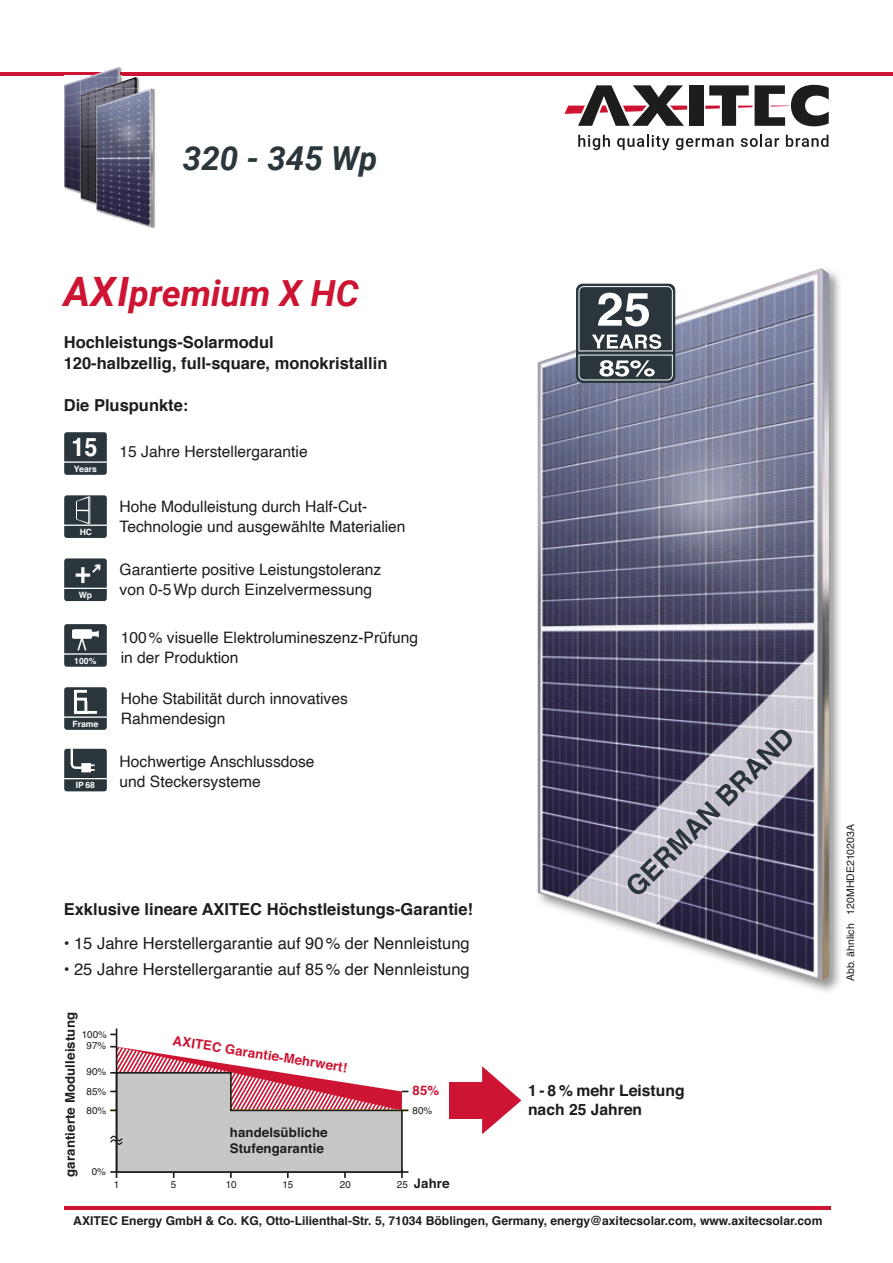
<style>
.page{position:relative;width:893px;height:1263px;background:#fff}
.page>*{position:absolute;margin:0;border:0;box-sizing:border-box;transform-origin:0 0}
.t1{font:italic 700 36px "Roboto";color:#cd1432}
.t2{font:italic 700 33px "Roboto";color:#2a363b}
.t3{font:700 25.65px "Helvetica";color:#fff;scale:.91 1}
.t4{font:700 16.5px/21px "Helvetica";color:#1d1d1b}
.t5{font:16.5px "Helvetica";color:#1d1d1b}
.t6{font:15.75px/20.2px "Helvetica";color:#1d1d1b}
.t7{font:700 15.6px/18.8px "Helvetica";color:#1d1d1b}
.t8{font:700 13.2px/15.9px "Helvetica";letter-spacing:.01em;color:#1d1d1b}
.t9{font:700 13.2px "Helvetica";color:#cd1432}
.t10{font:700 12.15px "Helvetica";color:#1d1d1b}
.t11{font:10.5px "Helvetica";color:#1d1d1b}
.t12{font:9.9px/19.4px "Helvetica";color:#1d1d1b;text-align:center}
.t13{font:700 8.7px "Helvetica";color:#fff}
.s1{font-size:40.5px}
.s2{font-weight:400;font-size:9.9px}
</style>
<div class="page">
<hr style="left:64px;top:1207px;width:767px;height:3px;background:#cd1432">
<svg style="left:110px;top:1033px;width:6px;height:2px"></svg>
<hr style="left:116px;top:1028px;width:1px;height:150px;background:#1d1d1b">
<svg style="left:110px;top:1045px;width:298px;height:133px"></svg>
<svg style="left:482px;top:1066px;width:39px;height:68px"></svg>
<div style="left:449px;top:1082px;width:47px;height:36px;background:#cd1432"></div>
<hr style="left:0;top:72px;width:893px;height:3px;background:#cd1432">
<img style="left:794px;top:270px;width:46px;height:722px">
<img style="left:537px;top:268px;width:292px;height:714px">
<img style="left:640px;top:730px;width:152px;height:152px">
<div style="left:576px;top:284px;width:99px;height:99px;border:1px solid #2a363b;border-radius:6px"></div>
<svg style="left:578px;top:286px;width:95px;height:95px"></svg>
<div style="left:689px;top:85px;width:14px;height:41px;background:#1d1d1b"></div>
<svg style="left:564px;top:85px;width:123px;height:41px"></svg>
<svg style="left:705px;top:85px;width:124px;height:41px"></svg>
<svg style="left:578px;top:135px;width:32px;height:15px"></svg>
<svg style="left:617px;top:135px;width:52px;height:15px"></svg>
<svg style="left:676px;top:138px;width:57px;height:12px"></svg>
<svg style="left:741px;top:135px;width:38px;height:12px"></svg>
<svg style="left:786px;top:135px;width:42px;height:12px"></svg>
<img style="left:64px;top:67px;width:56px;height:125px">
<img style="left:81px;top:77px;width:56px;height:126px">
<img style="left:148px;top:89px;width:7px;height:140px">
<img style="left:96px;top:88px;width:57px;height:139px">
<svg style="left:64px;top:432px;width:43px;height:43px;background:#344045"></svg>
<svg style="left:64px;top:558px;width:43px;height:43px;background:#434d52"></svg>
<svg style="left:64px;top:624px;width:43px;height:43px;background:#525c60"></svg>
<svg style="left:64px;top:495px;width:43px;height:43px;background:#404b4f"></svg>
<svg style="left:64px;top:687px;width:43px;height:43px;background:#555e62"></svg>
<div style="left:87px;top:689px;width:15px;height:11px;background:#2a363b"></div>
<div style="left:97px;top:698px;width:8px;height:17px;background:#2a363b"></div>
<svg style="left:64px;top:749px;width:43px;height:42px;background:#465055"></svg>
<h2 class="t2" style="left:183px;top:136px;width:196px">320 - 345 Wp</h2>
<h1 class="t1" style="left:64px;top:268px;width:296px"><span class="s1">AXI</span>premium X HC</h1>
<p class="t4" style="left:64px;top:332px;width:325px">Hochleistungs-Solarmodul<br>120-halbzellig, full-square, monokristallin</p>
<p class="t4" style="left:64px;top:395px;width:126px">Die Pluspunkte:</p>
<h3 class="t3" style="left:72px;top:426px;width:30px">15</h3>
<p class="t13" style="left:74px;top:462px;width:25px">Years</p>
<p class="t13" style="left:80px;top:525px;width:14px">HC</p>
<p class="t13" style="left:79px;top:588px;width:15px">Wp</p>
<p class="t13" style="left:74px;top:653px;width:24px">100%</p>
<p class="t13" style="left:72px;top:717px;width:27px">Frame</p>
<p class="t13" style="left:76px;top:778px;width:21px">IP 68</p>
<p class="t6" style="left:120px;top:442px;width:190px">15 Jahre Herstellergarantie</p>
<p class="t6" style="left:120px;top:497px;width:287px">Hohe Modulleistung durch Half-Cut-<br>Technologie und ausgewählte Materialien</p>
<p class="t6" style="left:120px;top:559px;width:263px">Garantierte positive Leistungstoleranz von 0-5 Wp durch Einzelvermessung</p>
<p class="t6" style="left:121px;top:628px;width:299px">100 % visuelle Elektrolumineszenz-Prüfung in der Produktion</p>
<p class="t6" style="left:121px;top:689px;width:229px">Hohe Stabilität durch innovatives<br>Rahmendesign</p>
<p class="t6" style="left:120px;top:752px;width:196px">Hochwertige Anschlussdose und Steckersysteme</p>
<p class="t4" style="left:64px;top:899px;width:411px">Exklusive lineare AXITEC Höchstleistungs-Garantie!</p>
<p class="t5" style="left:64px;top:930px;width:407px">• 15 Jahre Herstellergarantie auf 90 % der Nennleistung</p>
<p class="t5" style="left:64px;top:956px;width:407px">• 25 Jahre Herstellergarantie auf 85 % der Nennleistung</p>
<p class="t8" style="left:62px;top:1177px;width:166px;rotate:-90deg">garantierte Modulleistung</p>
<p class="t12" style="left:82px;top:1029px;width:27px;line-height:11.7px">100%<br>97%</p>
<p class="t12" style="left:87px;top:1062px;width:21px;text-align:justify">90% 85% 80%</p>
<p class="t12" style="left:92px;top:1162px;width:16px">0%</p>
<p class="t9" style="left:175px;top:1029px;width:178px;rotate:9deg">AXITEC Garantie-Mehrwert!</p>
<p class="t8" style="left:230px;top:1124px;width:99px">handelsübliche<br>Stufengarantie</p>
<p class="t9" style="left:413px;top:1080px;width:28px">85%</p>
<p class="t12" style="left:413px;top:1101px;width:21px">80%</p>
<p class="t12" style="left:114px;top:1175px;width:7px">1</p>
<p class="t12" style="left:171px;top:1175px;width:7px">5</p>
<p class="t12" style="left:226px;top:1175px;width:13px">10</p>
<p class="t12" style="left:282px;top:1175px;width:13px">15</p>
<p class="t12" style="left:340px;top:1175px;width:13px">20</p>
<p class="t8" style="left:397px;top:1175px;width:54px"><span class="s2">25</span> Jahre</p>
<p class="t7" style="left:528px;top:1081px;width:158px">1 - 8 % mehr Leistung nach 25 Jahren</p>
<p class="t10" style="left:73px;top:1211px;width:751px">AXITEC Energy GmbH &amp; Co. KG, Otto-Lilienthal-Str. 5, 71034 Böblingen, Germany, energy@axitecsolar.com, www.axitecsolar.com</p>
<p class="t11" style="left:842px;top:981px;width:158px;rotate:-90deg">Abb. ähnlich 120MHDE210203A</p>
</div>
